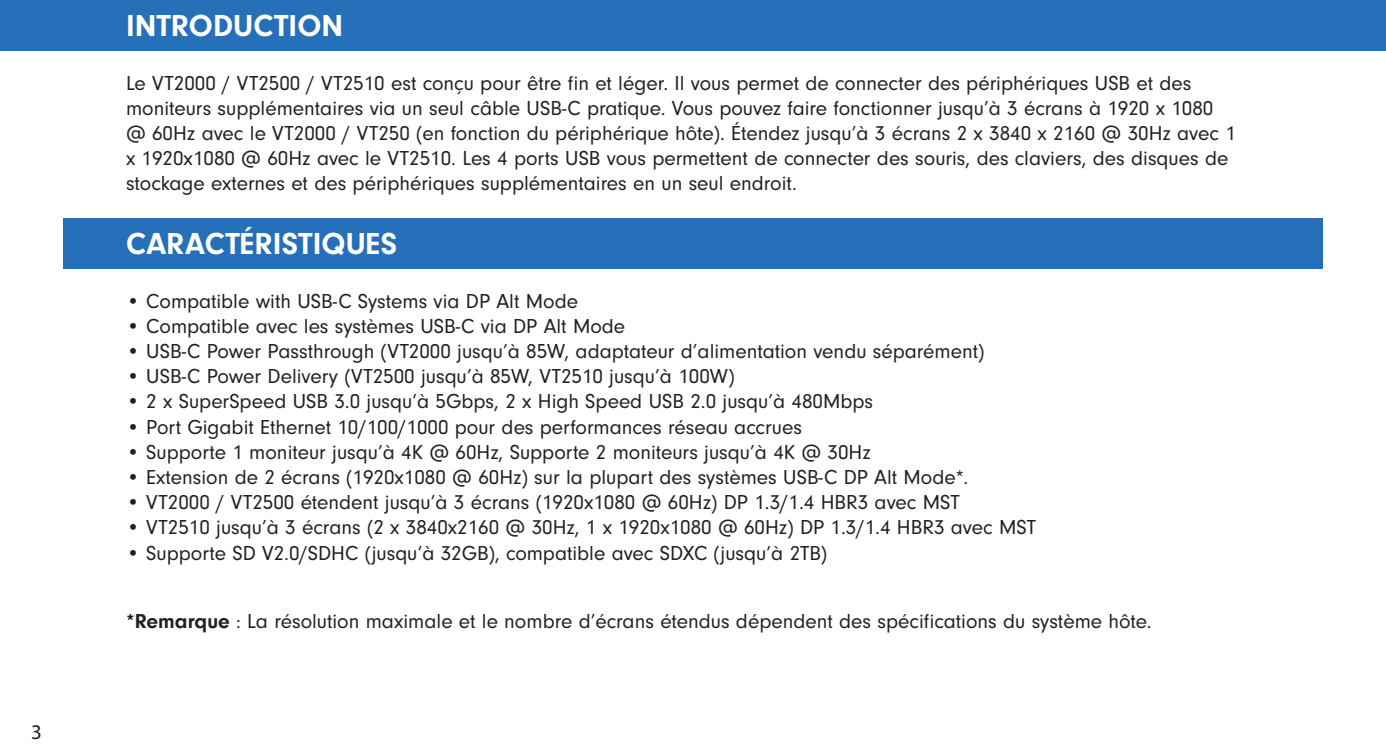
<style>
.page{position:relative;width:1386px;height:756px;background:#fff}
.page>*{position:absolute;margin:0;border:0;box-sizing:border-box;transform-origin:0 0}
.Titles{font:700 31.5px "Neuzeit Gro";color:#fff}
.Content{font:21px/25.2px "Neuzeit Gro";color:#231f20}
.t1{font:21px "Myriad Pro";color:#231f20}
.s1{font-weight:700}
</style>
<div class="page">
<div style="left:0;top:0;width:1386px;height:50px;background:#2570b8"></div>
<div style="left:63px;top:218px;width:1260px;height:50px;background:#2570b8"></div>
<p class="t1" style="left:31px;top:719px;width:12px">3</p>
<p class="Titles" style="left:126px;top:8px;width:219px">INTRODUCTION</p>
<p class="Content" style="left:126px;top:71px;width:1111px">Le VT2000 / VT2500 / VT2510 est conçu pour être fin et léger. Il vous permet de connecter des périphériques USB et des moniteurs supplémentaires via un seul câble USB-C pratique. Vous pouvez faire fonctionner jusqu’à 3 écrans à 1920 x 1080 @ 60Hz avec le VT2000 / VT250 (en fonction du périphérique hôte). Étendez jusqu’à 3 écrans 2 x 3840 x 2160 @ 30Hz avec 1 x 1920x1080 @ 60Hz avec le VT2510. Les 4 ports USB vous permettent de connecter des souris, des claviers, des disques de stockage externes et des périphériques supplémentaires en un seul endroit.</p>
<p class="Titles" style="left:126px;top:226px;width:273px">CARACTÉRISTIQUES</p>
<p class="Content" style="left:126px;top:288px;width:454px">• Compatible with USB-C Systems via DP Alt Mode</p>
<p class="Content" style="left:126px;top:314px;width:501px">• Compatible avec les systèmes USB-C via DP Alt Mode</p>
<p class="Content" style="left:126px;top:339px;width:860px">• USB-C Power Passthrough (VT2000 jusqu’à 85W, adaptateur d’alimentation vendu séparément)</p>
<p class="Content" style="left:126px;top:364px;width:610px">• USB-C Power Delivery (VT2500 jusqu’à 85W, VT2510 jusqu’à 100W)</p>
<p class="Content" style="left:126px;top:389px;width:749px">• 2 x SuperSpeed USB 3.0 jusqu’à 5Gbps, 2 x High Speed USB 2.0 jusqu’à 480Mbps</p>
<p class="Content" style="left:126px;top:414px;width:677px">• Port Gigabit Ethernet 10/100/1000 pour des performances réseau accrues</p>
<p class="Content" style="left:126px;top:440px;width:746px">• Supporte 1 moniteur jusqu’à 4K @ 60Hz, Supporte 2 moniteurs jusqu’à 4K @ 30Hz</p>
<p class="Content" style="left:126px;top:465px;width:844px">• Extension de 2 écrans (1920x1080 @ 60Hz) sur la plupart des systèmes USB-C DP Alt Mode*.</p>
<p class="Content" style="left:126px;top:490px;width:835px">• VT2000 / VT2500 étendent jusqu’à 3 écrans (1920x1080 @ 60Hz) DP 1.3/1.4 HBR3 avec MST</p>
<p class="Content" style="left:126px;top:515px;width:912px">• VT2510 jusqu’à 3 écrans (2 x 3840x2160 @ 30Hz, 1 x 1920x1080 @ 60Hz) DP 1.3/1.4 HBR3 avec MST</p>
<p class="Content" style="left:126px;top:540px;width:703px">• Supporte SD V2.0/SDHC (jusqu’à 32GB), compatible avec SDXC (jusqu’à 2TB)</p>
<p class="Content" style="left:126px;top:609px;width:1027px"><span class="s1">*Remarque</span> : La résolution maximale et le nombre d’écrans étendus dépendent des spécifications du système hôte.</p>
</div>
